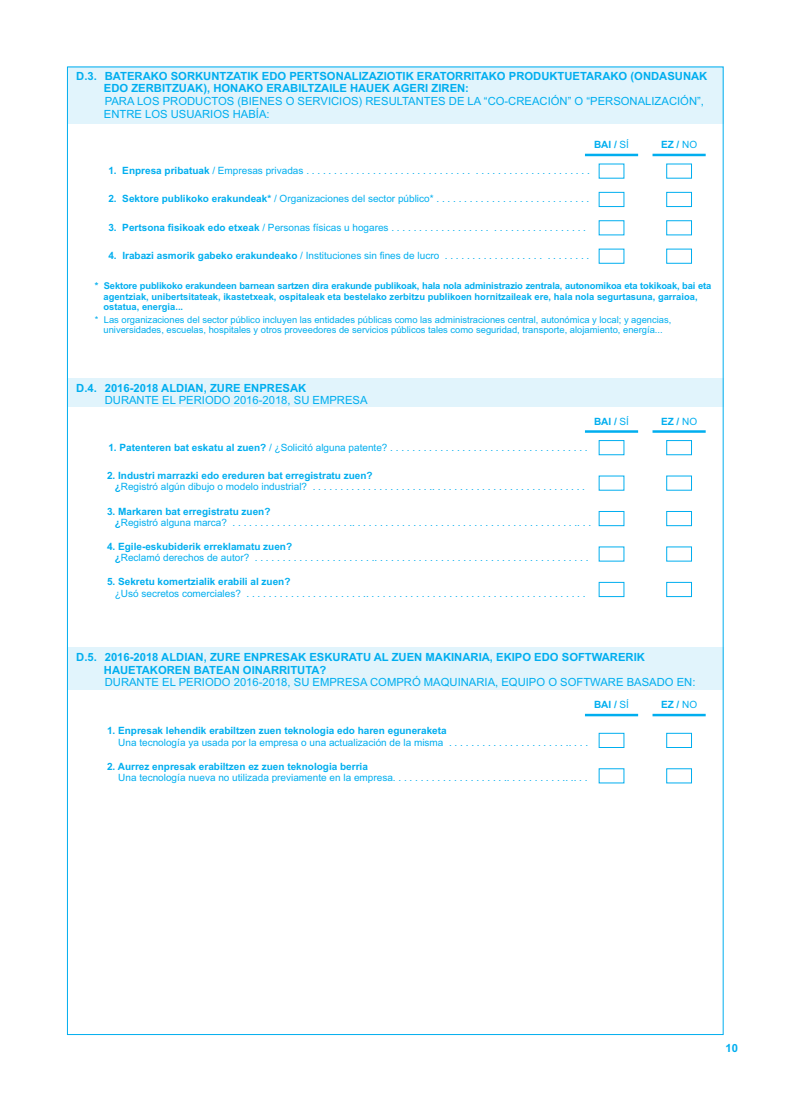
<style>
.page{position:relative;width:789px;height:1097px;background:#fff}
.page>*{position:absolute;margin:0;border:0;box-sizing:border-box;transform-origin:0 0}
.t1{font:700 11.25px "Arial";color:#00aeef}
.t2{font:11.25px/12.6px "Arial";color:#00aeef}
.t3{font:10px/11.1px "Arial";color:#00aeef}
.t4{font:700 10px "Arial";color:#00aeef}
.t5{font:700 9.38px/10.5px "Arial";color:#00aeef}
.t6{font:9.38px/10.5px "Arial";color:#00aeef;text-align:center}
.s1{font-weight:400}
.s2{font-weight:700}
</style>
<div class="page">
<div style="left:68px;top:66px;width:655px;height:57px;background:#e1f4fc"></div>
<div style="left:666px;top:164px;width:26px;height:14px;border:1px solid #00aeef"></div>
<hr style="left:585px;top:154px;width:53px;height:2px;background:#00aeef">
<hr style="left:652px;top:154px;width:53px;height:2px;background:#00aeef">
<div style="left:599px;top:192px;width:25px;height:15px;border:1px solid #00aeef"></div>
<div style="left:666px;top:192px;width:26px;height:15px;border:1px solid #00aeef"></div>
<div style="left:599px;top:220px;width:25px;height:15px;border:1px solid #00aeef"></div>
<div style="left:666px;top:220px;width:26px;height:15px;border:1px solid #00aeef"></div>
<div style="left:666px;top:249px;width:26px;height:14px;border:1px solid #00aeef"></div>
<div style="left:68px;top:378px;width:655px;height:29px;background:#e1f4fc"></div>
<div style="left:599px;top:440px;width:25px;height:15px;border:1px solid #00aeef"></div>
<div style="left:666px;top:440px;width:26px;height:15px;border:1px solid #00aeef"></div>
<hr style="left:585px;top:430px;width:53px;height:2px;background:#00aeef">
<hr style="left:652px;top:430px;width:53px;height:2px;background:#00aeef">
<div style="left:666px;top:475px;width:26px;height:15px;border:1px solid #00aeef"></div>
<div style="left:599px;top:511px;width:25px;height:15px;border:1px solid #00aeef"></div>
<div style="left:666px;top:511px;width:26px;height:15px;border:1px solid #00aeef"></div>
<div style="left:666px;top:546px;width:26px;height:15px;border:1px solid #00aeef"></div>
<div style="left:599px;top:582px;width:25px;height:14px;border:1px solid #00aeef"></div>
<div style="left:666px;top:582px;width:26px;height:14px;border:1px solid #00aeef"></div>
<div style="left:68px;top:647px;width:655px;height:43px;background:#e1f4fc"></div>
<hr style="left:585px;top:713px;width:53px;height:3px;background:#00aeef">
<hr style="left:652px;top:713px;width:53px;height:3px;background:#00aeef">
<div style="left:666px;top:768px;width:26px;height:15px;border:1px solid #00aeef"></div>
<div style="left:599px;top:733px;width:25px;height:14px;border:1px solid #00aeef"></div>
<div style="left:666px;top:733px;width:26px;height:14px;border:1px solid #00aeef"></div>
<p class="t1" style="left:76px;top:72px;width:22px">D.3.</p>
<p class="t1" style="left:105px;top:72px;width:604px">BATERAKO SORKUNTZATIK EDO PERTSONALIZAZIOTIK ERATORRITAKO PRODUKTUETARAKO (ONDASUNAK</p>
<p class="t1" style="left:104px;top:84px;width:366px">EDO ZERBITZUAK), HONAKO ERABILTZAILE HAUEK AGERI ZIREN:</p>
<p class="t2" style="left:104px;top:96px;width:601px">PARA LOS PRODUCTOS (BIENES O SERVICIOS) RESULTANTES DE LA “CO-CREACIÓN” O “PERSONALIZACIÓN”,<br>ENTRE LOS USUARIOS HABÍA:</p>
<p class="t4" style="left:594px;top:141px;width:37px">BAI / <span class="s1">SÍ</span></p>
<p class="t4" style="left:661px;top:141px;width:38px">EZ / <span class="s1">NO</span></p>
<p class="t3" style="left:108px;top:166px;width:483px"><span class="s2">1. Enpresa pribatuak</span> / Empresas privadas . . . . . . . . . . . . . . . . . . . . . . . . . . . . . . . . . . . . . . . . . . . . . . . . . . .</p>
<p class="t3" style="left:108px;top:194px;width:482px"><span class="s2">2. Sektore publikoko erakundeak*</span> / Organizaciones del sector público* . . . . . . . . . . . . . . . . . . . . . . . . . . . .</p>
<p class="t3" style="left:108px;top:223px;width:479px"><span class="s2">3. Pertsona fisikoak edo etxeak</span> / Personas físicas u hogares . . . . . . . . . . . . . . . . . . . . . . . . . . . . . . . . . . .</p>
<p class="t3" style="left:108px;top:251px;width:482px"><span class="s2">4. Irabazi asmorik gabeko erakundeako</span> / Instituciones sin fines de lucro . . . . . . . . . . . . . . . . . . . . . . . . . .</p>
<p class="t5" style="left:103px;top:282px;width:609px;text-indent:-9px">* Sektore publikoko erakundeen barnean sartzen dira erakunde publikoak, hala nola administrazio zentrala, autonomikoa eta tokikoak, bai eta agentziak, unibertsitateak, ikastetxeak, ospitaleak eta bestelako zerbitzu publikoen hornitzaileak ere, hala nola segurtasuna, garraioa, ostatua, energia...</p>
<p class="t6" style="left:95px;top:315px;width:578px">* Las organizaciones del sector público incluyen las entidades públicas como las administraciones central, autonómica y local; y agencias, universidades, escuelas, hospitales y otros proveedores de servicios públicos tales como seguridad, transporte, alojamiento, energía...</p>
<p class="t1" style="left:76px;top:383px;width:22px">D.4.</p>
<p class="t1" style="left:105px;top:383px;width:203px">2016-2018 ALDIAN, ZURE ENPRESAK</p>
<p class="t2" style="left:105px;top:395px;width:264px">DURANTE EL PERIODO 2016-2018, SU EMPRESA</p>
<p class="t4" style="left:594px;top:417px;width:37px">BAI / <span class="s1">SÍ</span></p>
<p class="t4" style="left:661px;top:417px;width:38px">EZ / <span class="s1">NO</span></p>
<p class="t3" style="left:108px;top:442px;width:481px"><span class="s2">1. Patenteren bat eskatu al zuen?</span> / ¿Solicitó alguna patente? . . . . . . . . . . . . . . . . . . . . . . . . . . . . . . . . . . . .</p>
<p class="t3" style="left:115px;top:471px;width:472px;text-indent:-8px"><span class="s2">2. Industri marrazki edo ereduren bat erregistratu zuen?<br>¿</span>Registró algún dibujo o modelo industrial? . . . . . . . . . . . . . . . . . . . . . .. . . . . . . . . . . . . . . . . . . . . . . . . . . .</p>
<p class="t3" style="left:115px;top:506px;width:478px;text-indent:-8px"><span class="s2">3. Markaren bat erregistratu zuen?<br>¿</span>Registró alguna marca? . . . . . . . . . . . . . . . . . . . . . .. . . . . . . . . . . . . . . . . . . . . . . . . . . . . . . . . . . . . . . . .. . .</p>
<p class="t3" style="left:115px;top:541px;width:475px;text-indent:-8px"><span class="s2">4. Egile-eskubiderik erreklamatu zuen?<br>¿</span>Reclamó derechos de autor? . . . . . . . . . . . . . . . . . . . . . .. . . . . . . . . . . . . . . . . . . . . . . . . . . . . . . . . . . . . . .</p>
<p class="t4" style="left:107px;top:578px;width:185px">5. Sekretu komertzialik erabili al zuen?</p>
<p class="t3" style="left:115px;top:588px;width:472px">¿Usó secretos comerciales? . . . . . . . . . . . . . . . . . . . . . .. . . . . . . . . . . . . . . . . . . . . . . . . . . . . . . . . . . . . . . .</p>
<p class="t1" style="left:76px;top:653px;width:22px">D.5.</p>
<p class="t1" style="left:105px;top:653px;width:542px">2016-2018 ALDIAN, ZURE ENPRESAK ESKURATU AL ZUEN MAKINARIA, EKIPO EDO SOFTWARERIK</p>
<p class="t4" style="left:594px;top:701px;width:37px">BAI / <span class="s1">SÍ</span></p>
<p class="t4" style="left:661px;top:701px;width:38px">EZ / <span class="s1">NO</span></p>
<p class="t1" style="left:104px;top:665px;width:224px">HAUETAKOREN BATEAN OINARRITUTA?</p>
<p class="t2" style="left:105px;top:677px;width:592px">DURANTE EL PERIODO 2016-2018, SU EMPRESA COMPRÓ MAQUINARIA, EQUIPO O SOFTWARE BASADO EN:</p>
<p class="t4" style="left:107px;top:727px;width:341px">1. Enpresak lehendik erabiltzen zuen teknologia edo haren eguneraketa</p>
<p class="t3" style="left:118px;top:737px;width:471px">Una tecnología ya usada por la empresa o una actualización de la misma . . . . . . . . . . . . . . . . . . . . . .. . . .</p>
<p class="t4" style="left:107px;top:762px;width:262px">2. Aurrez enpresak erabiltzen ez zuen teknologia berria</p>
<p class="t3" style="left:118px;top:772px;width:471px">Una tecnología nueva no utilizada previamente en la empresa. . . . . . . . . . . . . . . . . . . . .. . . . . . . . . . .. .. . .</p>
<p class="t1" style="left:725px;top:1043px;width:14px">10</p>
</div>
